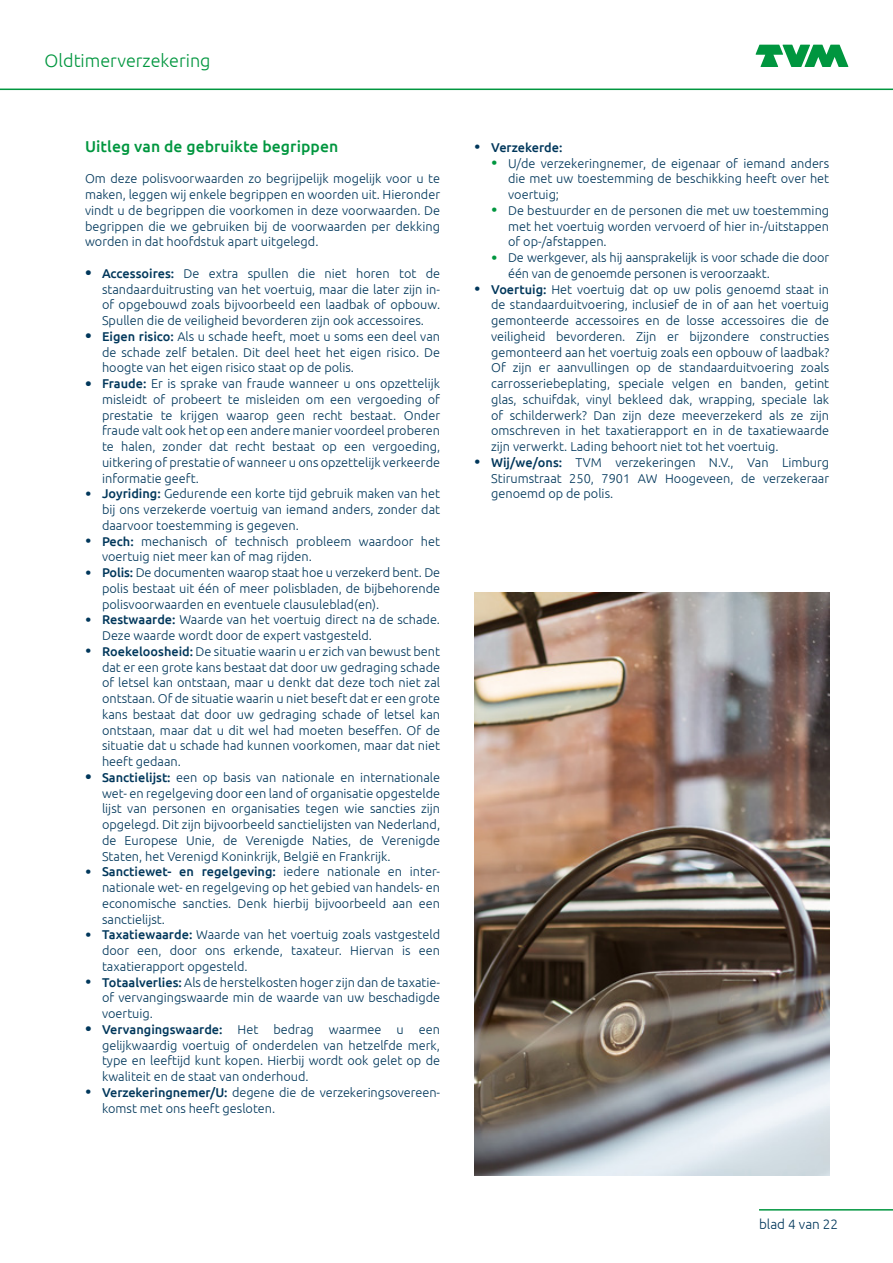
<style>
.page{position:relative;width:893px;height:1263px;background:#fff}
.page>*{position:absolute;margin:0;border:0;box-sizing:border-box;transform-origin:0 0}
.t1{font:300 18px "Ubuntu";color:#00963f}
.Bodykop_gr_10_5pt_-_16{font:500 15.75px "Ubuntu";letter-spacing:.005em;color:#00963f}
.t2{font:300 13.5px "Ubuntu";color:#00375b}
.Body_-_16{font:300 12.75px/15.8px "Ubuntu";color:#00375b;text-align:justify}
.t3{font:500 12.75px "Ubuntu";color:#00375b}
.s1{font-weight:500;font-size:18px}
.s2{font-weight:500}
.s3{font-size:18px}
.s4{font-weight:300;font-size:18px}
.s5{font-size:18px;color:#00963f}
</style>
<div class="page">
<img style="left:474px;top:593px;width:355px;height:583px">
<svg style="left:756px;top:45px;width:92px;height:22px"></svg>
<hr style="left:0;top:89px;width:893px;height:1px;background:#00963f">
<hr style="left:759px;top:1209px;width:134px;height:1px;background:#00963f">
<h1 class="t1" style="left:45px;top:50px;width:167px">Oldtimerverzekering</h1>
<p class="Bodykop_gr_10_5pt_-_16" style="left:85px;top:136px;width:255px">Uitleg van de gebruikte begrippen</p>
<p class="Body_-_16" style="left:85px;top:171px;width:357px">Om deze polisvoorwaarden zo begrijpelijk mogelijk voor u te maken, leggen wij enkele begrippen en woorden uit. Hieronder vindt u de begrippen die voorkomen in deze voorwaarden. De begrippen die we gebruiken bij de voorwaarden per dekking worden in dat hoofdstuk apart uitgelegd.</p>
<p class="Body_-_16" style="left:102px;top:265px;width:340px;text-indent:-17px"><span class="s1">•</span> <span class="s2">Accessoires:</span> De extra spullen die niet horen tot de standaarduitrusting van het voertuig, maar die later zijn in&shy;of opgebouwd zoals bijvoorbeeld een laadbak of opbouw.<br>Spullen die de veiligheid bevorderen zijn ook accessoires.</p>
<p class="Body_-_16" style="left:102px;top:328px;width:340px;text-indent:-17px"><span class="s1">•</span> <span class="s2">Eigen risico:</span> Als u schade heeft, moet u soms een deel van de schade zelf betalen. Dit deel heet het eigen risico. De hoogte van het eigen risico staat op de polis.</p>
<p class="Body_-_16" style="left:102px;top:375px;width:340px;text-indent:-17px"><span class="s1">•</span> <span class="s2">Fraude:</span> Er is sprake van fraude wanneer u ons opzettelijk misleidt of probeert te misleiden om een vergoeding of prestatie te krijgen waarop geen recht bestaat. Onder fraude valt ook het op een andere manier voordeel proberen te halen, zonder dat recht bestaat op een vergoeding, uitkering of prestatie of wanneer u ons opzettelijk verkeerde informatie geeft.</p>
<p class="Body_-_16" style="left:102px;top:486px;width:340px;text-indent:-17px"><span class="s3">•</span> <span class="s2">Joyriding:</span> Gedurende een korte tijd gebruik maken van het bij ons verzekerde voertuig van iemand anders, zonder dat daarvoor toestemming is gegeven.</p>
<p class="Body_-_16" style="left:102px;top:533px;width:340px;text-indent:-17px"><span class="s3">•</span> <span class="s2">Pech:</span> mechanisch of technisch probleem waardoor het voertuig niet meer kan of mag rijden.</p>
<p class="Body_-_16" style="left:102px;top:564px;width:340px;text-indent:-17px"><span class="s3">•</span> <span class="s2">Polis:</span> De documenten waarop staat hoe u verzekerd bent. De polis bestaat uit één of meer polisbladen, de bijbehorende polisvoorwaarden en eventuele clausuleblad(en).</p>
<p class="Body_-_16" style="left:102px;top:612px;width:340px;text-indent:-17px"><span class="s3">•</span> <span class="s2">Restwaarde:</span> Waarde van het voertuig direct na de schade.<br>Deze waarde wordt door de expert vastgesteld.</p>
<p class="Body_-_16" style="left:102px;top:643px;width:340px;text-indent:-17px"><span class="s3">•</span> <span class="s2">Roekeloosheid:</span> De situatie waarin u er zich van bewust bent dat er een grote kans bestaat dat door uw gedraging schade of letsel kan ontstaan, maar u denkt dat deze toch niet zal ontstaan. Of de situatie waarin u niet beseft dat er een grote kans bestaat dat door uw gedraging schade of letsel kan ontstaan, maar dat u dit wel had moeten beseffen. Of de situatie dat u schade had kunnen voorkomen, maar dat niet heeft gedaan.</p>
<p class="Body_-_16" style="left:102px;top:769px;width:340px;text-indent:-17px"><span class="s1">•</span> <span class="s2">Sanctielijst:</span> een op basis van nationale en internationale wet- en regelgeving door een land of organisatie opgestelde lijst van personen en organisaties tegen wie sancties zijn opgelegd. Dit zijn bijvoorbeeld sanctielijsten van Nederland, de Europese Unie, de Verenigde Naties, de Verenigde Staten, het Verenigd Koninkrijk, België en Frankrijk.</p>
<p class="Body_-_16" style="left:102px;top:864px;width:340px;text-indent:-17px"><span class="s3">•</span> <span class="s2">Sanctiewet- en regelgeving:</span> iedere nationale en inter&shy;nationale wet- en regelgeving op het gebied van handels- en economische sancties. Denk hierbij bijvoorbeeld aan een sanctielijst.</p>
<p class="Body_-_16" style="left:102px;top:927px;width:340px;text-indent:-17px"><span class="s3">•</span> <span class="s2">Taxatiewaarde:</span> Waarde van het voertuig zoals vastgesteld door een, door ons erkende, taxateur. Hiervan is een taxatierapport opgesteld.</p>
<p class="Body_-_16" style="left:102px;top:974px;width:340px;text-indent:-17px"><span class="s3">•</span> <span class="s2">Totaalverlies:</span> Als de herstelkosten hoger zijn dan de taxatie&shy;of vervangingswaarde min de waarde van uw beschadigde voertuig.</p>
<p class="Body_-_16" style="left:102px;top:1021px;width:340px;text-indent:-17px"><span class="s1">•</span> <span class="s2">Vervangingswaarde:</span> Het bedrag waarmee u een gelijkwaardig voertuig of onderdelen van hetzelfde merk, type en leeftijd kunt kopen. Hierbij wordt ook gelet op de kwaliteit en de staat van onderhoud.</p>
<p class="Body_-_16" style="left:102px;top:1084px;width:340px;text-indent:-17px"><span class="s3">•</span> <span class="s2">Verzekeringnemer/U:</span> degene die de verzekeringsovereen&shy;komst met ons heeft gesloten.</p>
<p class="t3" style="left:474px;top:139px;width:90px"><span class="s4">•</span> Verzekerde:</p>
<p class="Body_-_16" style="left:508px;top:155px;width:323px;text-indent:-17px"><span class="s5">•</span> U/de verzekeringnemer, de eigenaar of iemand anders die met uw toestemming de beschikking heeft over het voertuig;</p>
<p class="Body_-_16" style="left:508px;top:202px;width:323px;text-indent:-17px"><span class="s5">•</span> De bestuurder en de personen die met uw toestemming met het voertuig worden vervoerd of hier in-/uitstappen of op-/afstappen.</p>
<p class="Body_-_16" style="left:508px;top:249px;width:323px;text-indent:-17px"><span class="s5">•</span> De werkgever, als hij aansprakelijk is voor schade die door één van de genoemde personen is veroorzaakt.</p>
<p class="Body_-_16" style="left:491px;top:281px;width:340px;text-indent:-17px"><span class="s3">•</span> <span class="s2">Voertuig:</span> Het voertuig dat op uw polis genoemd staat in de standaarduitvoering, inclusief de in of aan het voertuig gemonteerde accessoires en de losse accessoires die de veiligheid bevorderen. Zijn er bijzondere constructies gemonteerd aan het voertuig zoals een opbouw of laadbak?<br>Of zijn er aanvullingen op de standaarduitvoering zoals carrosseriebeplating, speciale velgen en banden, getint glas, schuifdak, vinyl bekleed dak, wrapping, speciale lak of schilderwerk? Dan zijn deze meeverzekerd als ze zijn omschreven in het taxatierapport en in de taxatiewaarde zijn verwerkt. Lading behoort niet tot het voertuig.</p>
<p class="Body_-_16" style="left:491px;top:454px;width:340px;text-indent:-17px"><span class="s3">•</span> <span class="s2">Wij/we/ons:</span> TVM verzekeringen N.V., Van Limburg Stirumstraat 250, 7901 AW Hoogeveen, de verzekeraar genoemd op de polis.</p>
<p class="t2" style="left:759px;top:1216px;width:81px">blad 4 van 22</p>
</div>
